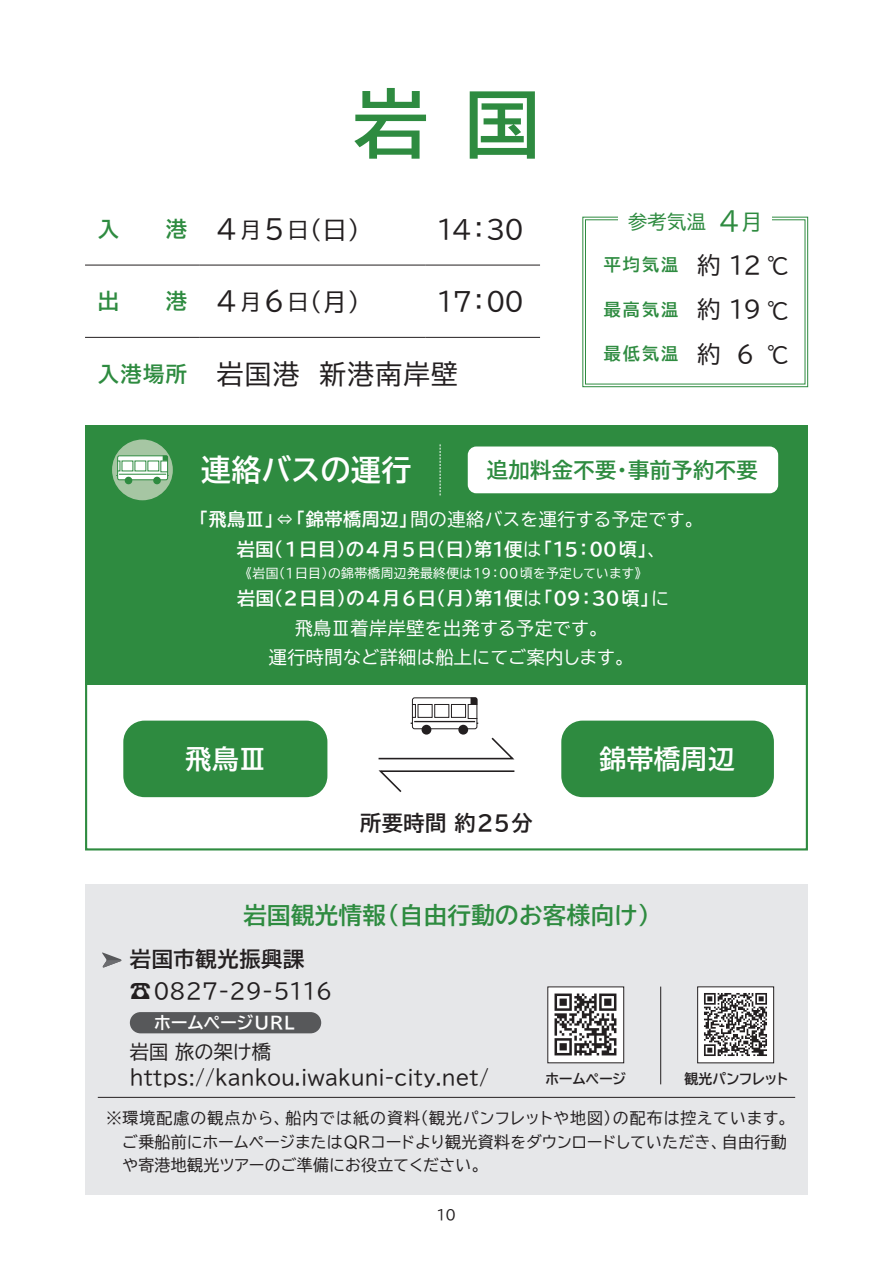
<style>
.page{position:relative;width:893px;height:1263px;background:#fff}
.page>*{position:absolute;margin:0;border:0;box-sizing:border-box;transform-origin:0 0}
.t1{font:700 74.4px "BIZUDP Gothic";color:#2e8b40}
.t2{font:700 29.7px "BIZUDP Gothic";letter-spacing:.02em;color:#fff}
.t3{font:26.55px "BIZUDP Gothic";letter-spacing:.05em;color:#231f20}
.t4{font:700 26.55px "BIZUDP Gothic";letter-spacing:.02em;color:#fff}
.t5{font:25.5px "BIZUDP Gothic";letter-spacing:-.03em;color:#231f20}
.t6{font:23.85px "BIZUDP Gothic";color:#231f20}
.t7{font:700 23.4px "BIZUDP Gothic";letter-spacing:.02em;color:#2e8b40}
.t8{font:700 21.3px "BIZUDP Gothic";letter-spacing:.03em;color:#231f20}
.t9{font:700 21.3px "BIZUDP Gothic";letter-spacing:.02em;color:#2e8b40}
.t10{font:21.3px "BIZUDP Gothic";color:#231f20}
.t11{font:20.25px "BIZUDP Gothic";letter-spacing:.01em;color:#231f20}
.t12{font:19.2px "BIZUDP Gothic";letter-spacing:.01em;color:#231f20}
.t13{font:19.2px "BIZUDP Gothic";color:#2e8b40}
.t14{font:700 18px/29.7px "BIZUDP Gothic";letter-spacing:.07em;color:#fff;text-align:center}
.t15{font:18px "BIZUDP Gothic";letter-spacing:.03em;color:#fff}
.t16{font:700 16.95px "BIZUDP Gothic";letter-spacing:.125em;color:#2e8b40}
.t17{font:700 16.95px "BIZUDP Gothic";letter-spacing:.02em;color:#fff}
.t18{font:15.9px/23.4px "BIZUDP Gothic";letter-spacing:.02em;color:#231f20;text-align:justify}
.t19{font:700 13.8px "BIZUDP Gothic";letter-spacing:.02em;color:#231f20}
.t20{font:13.8px "BIZUDP Gothic";color:#231f20}
.t21{font:12.75px "BIZUDP Gothic";letter-spacing:.03em;color:#fff}
.s1{font-weight:700;font-size:21.3px;color:#2e8b40}
.s2{font-size:26.55px}
.s3{font-size:21.3px}
.s4{font-weight:400;font-size:23.4px;color:#231f20}
.s5{font-weight:400;font-size:21.3px;color:#231f20}
.s6{font-weight:400}
</style>
<div class="page">
<div style="left:85px;top:884px;width:723px;height:311px;background:#e6e7e9"></div>
<svg style="left:582px;top:217px;width:226px;height:170px"></svg>
<hr style="left:85px;top:265px;width:115px;height:1px;background:#231f20">
<hr style="left:200px;top:265px;width:225px;height:1px;background:#231f20">
<hr style="left:425px;top:265px;width:115px;height:1px;background:#231f20">
<hr style="left:85px;top:337px;width:115px;height:1px;background:#231f20">
<hr style="left:200px;top:337px;width:225px;height:1px;background:#231f20">
<hr style="left:425px;top:337px;width:115px;height:1px;background:#231f20">
<div style="left:619px;top:208px;width:153px;height:27px;background:#fff"></div>
<img style="left:549px;top:988px;width:73px;height:73px">
<hr style="left:98px;top:1097px;width:697px;height:1px;background:#231f20">
<hr style="left:660px;top:986px;width:1px;height:98px;background:#231f20">
<svg style="left:102px;top:952px;width:20px;height:16px"></svg>
<div style="left:130px;top:1012px;width:191px;height:21px;background:#57585a;border-radius:11px"></div>
<img style="left:699px;top:988px;width:73px;height:73px">
<div style="left:697px;top:986px;width:77px;height:77px;border:1px solid #231f20"></div>
<div style="left:85px;top:425px;width:723px;height:260px;background:#2e8b40"></div>
<div style="left:85px;top:425px;width:723px;height:425px;border:2px solid #2e8b40"></div>
<div style="left:468px;top:446px;width:310px;height:47px;background:#fff;border-radius:9px"></div>
<div style="left:123px;top:721px;width:204px;height:76px;background:#2e8b40;border-radius:21px"></div>
<div style="left:561px;top:721px;width:213px;height:76px;background:#2e8b40;border-radius:21px"></div>
<svg style="left:412px;top:698px;width:65px;height:31px"></svg>
<div style="left:418px;top:704px;width:15px;height:14px;border:1px solid #231f20"></div>
<div style="left:434px;top:704px;width:15px;height:14px;border:1px solid #231f20"></div>
<div style="left:451px;top:704px;width:15px;height:14px;border:1px solid #231f20"></div>
<div style="left:412px;top:697px;width:65px;height:32px;border:1px solid #231f20;border-radius:2px"></div>
<div style="left:422px;top:726px;width:8px;height:8px;background:#231f20;border-radius:50%"></div>
<div style="left:422px;top:725px;width:9px;height:10px;border:2px solid #231f20;border-radius:50%"></div>
<div style="left:459px;top:726px;width:8px;height:8px;background:#231f20;border-radius:50%"></div>
<div style="left:458px;top:725px;width:10px;height:10px;border:2px solid #231f20;border-radius:50%"></div>
<hr style="left:414px;top:721px;width:61px;height:1px;background:#231f20">
<svg style="left:411px;top:704px;width:5px;height:20px"></svg>
<svg style="left:468px;top:697px;width:10px;height:27px"></svg>
<svg style="left:378px;top:737px;width:137px;height:23px"></svg>
<svg style="left:378px;top:770px;width:137px;height:22px"></svg>
<svg style="left:440px;top:444px;width:1px;height:51px"></svg>
<div style="left:111px;top:439px;width:63px;height:62px;background:#a6c6a3;border-radius:50%"></div>
<div style="left:111px;top:438px;width:63px;height:64px;border:1px solid #2e8b40;border-radius:50%"></div>
<svg style="left:118px;top:456px;width:50px;height:24px"></svg>
<div style="left:117px;top:455px;width:51px;height:25px;border:1px solid #2e8b40;border-radius:2px"></div>
<div style="left:125px;top:477px;width:7px;height:7px;background:#2e8b40;border-radius:50%"></div>
<div style="left:125px;top:477px;width:7px;height:7px;border:1px solid #2e8b40;border-radius:50%"></div>
<div style="left:154px;top:477px;width:6px;height:7px;background:#2e8b40;border-radius:50%"></div>
<div style="left:153px;top:477px;width:8px;height:7px;border:1px solid #2e8b40;border-radius:50%"></div>
<hr style="left:119px;top:474px;width:47px;height:1px;background:#2e8b40">
<svg style="left:116px;top:461px;width:4px;height:15px"></svg>
<svg style="left:160px;top:455px;width:9px;height:21px"></svg>
<h1 class="t1" style="left:353px;top:86px;width:188px">岩国</h1>
<h3 class="t9" style="left:98px;top:218px;width:23px">入</h3>
<h3 class="t6" style="left:166px;top:218px;width:196px"><span class="s1">港</span> <span class="s2">4</span><span class="s3">月</span><span class="s2">5</span><span class="s3">日</span>（日）</h3>
<h3 class="t5" style="left:437px;top:216px;width:88px">14：30</h3>
<h3 class="t9" style="left:98px;top:291px;width:23px">出</h3>
<h3 class="t6" style="left:166px;top:290px;width:196px"><span class="s1">港</span> <span class="s2">4</span><span class="s3">月</span><span class="s2">6</span><span class="s3">日</span>（月）</h3>
<h3 class="t5" style="left:437px;top:288px;width:88px">17：00</h3>
<h3 class="t3" style="left:98px;top:360px;width:361px"><span class="s1">入港場所</span> 岩国港　新港南岸壁</h3>
<p class="t13" style="left:628px;top:212px;width:136px">参考気温　<span class="s2">4</span><span class="s3">月</span></p>
<p class="t16" style="left:604px;top:256px;width:186px">平均気温 <span class="s4">約 12</span> <span class="s5">℃</span></p>
<p class="t16" style="left:604px;top:301px;width:186px">最高気温 <span class="s4">約 19</span> <span class="s5">℃</span></p>
<p class="t16" style="left:604px;top:346px;width:186px">最低気温 <span class="s4">約 6</span> <span class="s5">℃</span></p>
<h2 class="t2" style="left:201px;top:455px;width:212px">連絡バスの運行</h2>
<h3 class="t9" style="left:487px;top:459px;width:272px">追加料金不要・事前予約不要</h3>
<p class="t14" style="left:199px;top:504px;width:498px">「飛鳥Ⅲ」<span class="s6">⇔</span>「錦帯橋周辺」<span class="s6">間の連絡バスを運行する予定です。</span>岩国（1日目）の4月5日（日）第１便<span class="s6">は</span>「15：00頃」<span class="s6">、</span></p>
<p class="t21" style="left:246px;top:567px;width:396px">《岩国（1日目）の錦帯橋周辺発最終便は19：00頃を予定しています》</p>
<p class="t14" style="left:237px;top:583px;width:433px">岩国（2日目）の4月6日（月）第１便<span class="s6">は</span>「09：30頃」<span class="s6">に</span></p>
<p class="t15" style="left:295px;top:619px;width:307px">飛鳥Ⅲ着岸岸壁を出発する予定です。</p>
<p class="t15" style="left:269px;top:648px;width:359px">運行時間など詳細は船上にてご案内します。</p>
<h3 class="t4" style="left:185px;top:746px;width:82px">飛鳥Ⅲ</h3>
<h3 class="t4" style="left:600px;top:746px;width:136px">錦帯橋周辺</h3>
<h3 class="t8" style="left:360px;top:812px;width:174px">所要時間 約25分</h3>
<h3 class="t7" style="left:243px;top:904px;width:408px">岩国観光情報（自由行動のお客様向け）</h3>
<h3 class="t8" style="left:130px;top:948px;width:191px">岩国市観光振興課　</h3>
<h3 class="t10" style="left:130px;top:980px;width:204px">☎0827-29-5116</h3>
<p class="t17" style="left:154px;top:1014px;width:142px">ホームページURL</p>
<p class="t12" style="left:130px;top:1042px;width:156px">岩国 旅の架け橋　</p>
<p class="t11" style="left:130px;top:1067px;width:361px">https://kankou.iwakuni-city.net/</p>
<p class="t19" style="left:545px;top:1072px;width:82px">ホームページ</p>
<p class="t19" style="left:684px;top:1072px;width:105px">観光パンフレット</p>
<p class="t18" style="left:123px;top:1106px;width:667px;text-indent:-16px">※環境配慮の観点から、船内では紙の資料（観光パンフレットや地図）の配布は控えています。ご乗船前にホームページまたはQRコードより観光資料をダウンロードしていただき、自由行動や寄港地観光ツアーのご準備にお役立てください。</p>
<p class="t20" style="left:437px;top:1208px;width:21px">10</p>
</div>
